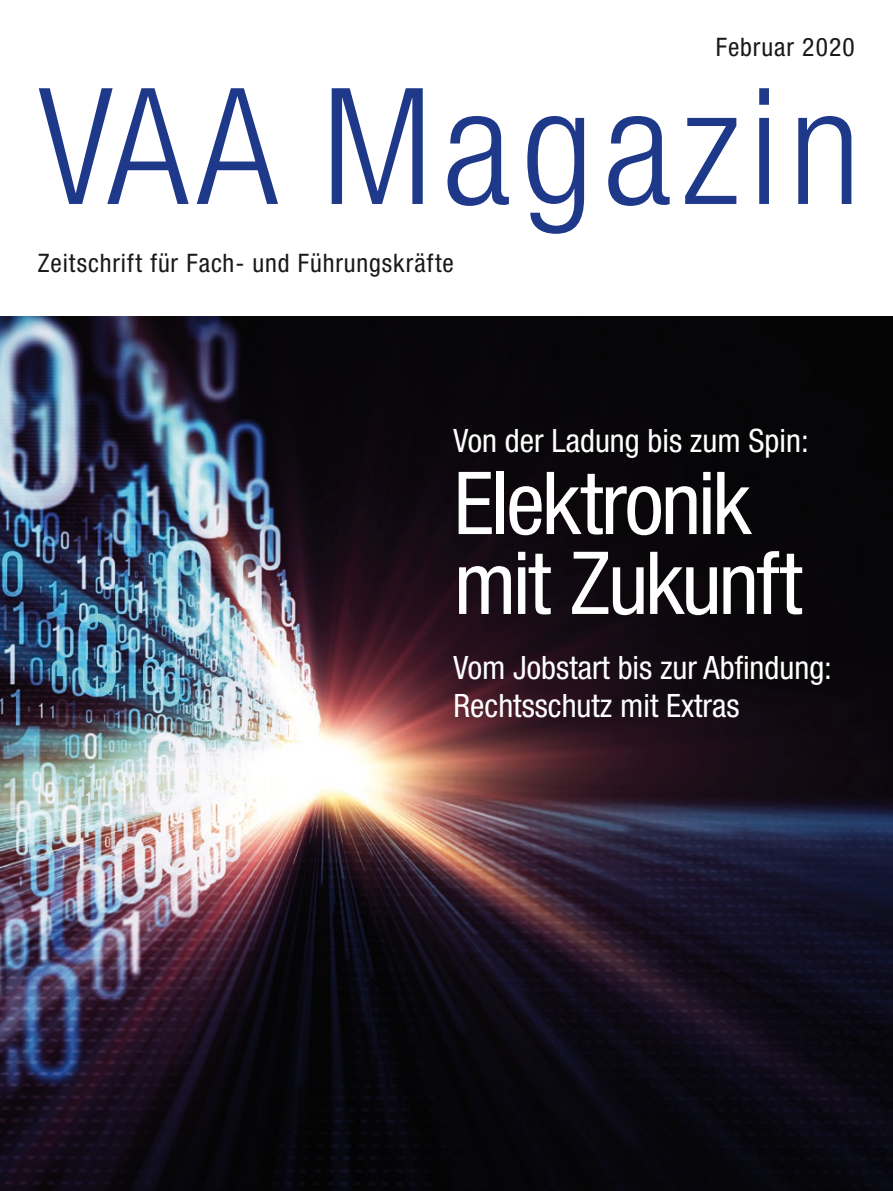
<style>
.page{position:relative;width:893px;height:1191px;background:#fff}
.page>*{position:absolute;margin:0;border:0;box-sizing:border-box;transform-origin:0 0}
.t1{font:300 condensed 162px "Helvetica Neue LT Std";letter-spacing:.06em;color:#1f398a}
.t2{font:condensed 87px/79.8px "Helvetica Neue LT Std";letter-spacing:-.03em;color:#fff}
.t3{font:condensed 32.25px/37.5px "Helvetica Neue LT Std";color:#fff}
.t4{font:condensed 25.5px "Helvetica Neue LT Std";letter-spacing:.035em;color:#191918}
</style>
<div class="page">
<img style="left:0;top:317px;width:893px;height:874px">
<p class="t4" style="left:716px;top:33px;width:140px">Februar 2020</p>
<h1 class="t1" style="left:38px;top:54px;width:824px">VAA Magazin</h1>
<p class="t4" style="left:38px;top:248px;width:417px">Zeitschrift für Fach- und Führungskräfte</p>
<p class="t3" style="left:454px;top:421px;width:357px">Von der Ladung bis zum Spin:</p>
<h2 class="t2" style="left:454px;top:463px;width:350px">Elektronik mit Zukunft</h2>
<p class="t3" style="left:454px;top:649px;width:380px">Vom Jobstart bis zur Abfindung:<br>Rechtsschutz mit Extras</p>
</div>
